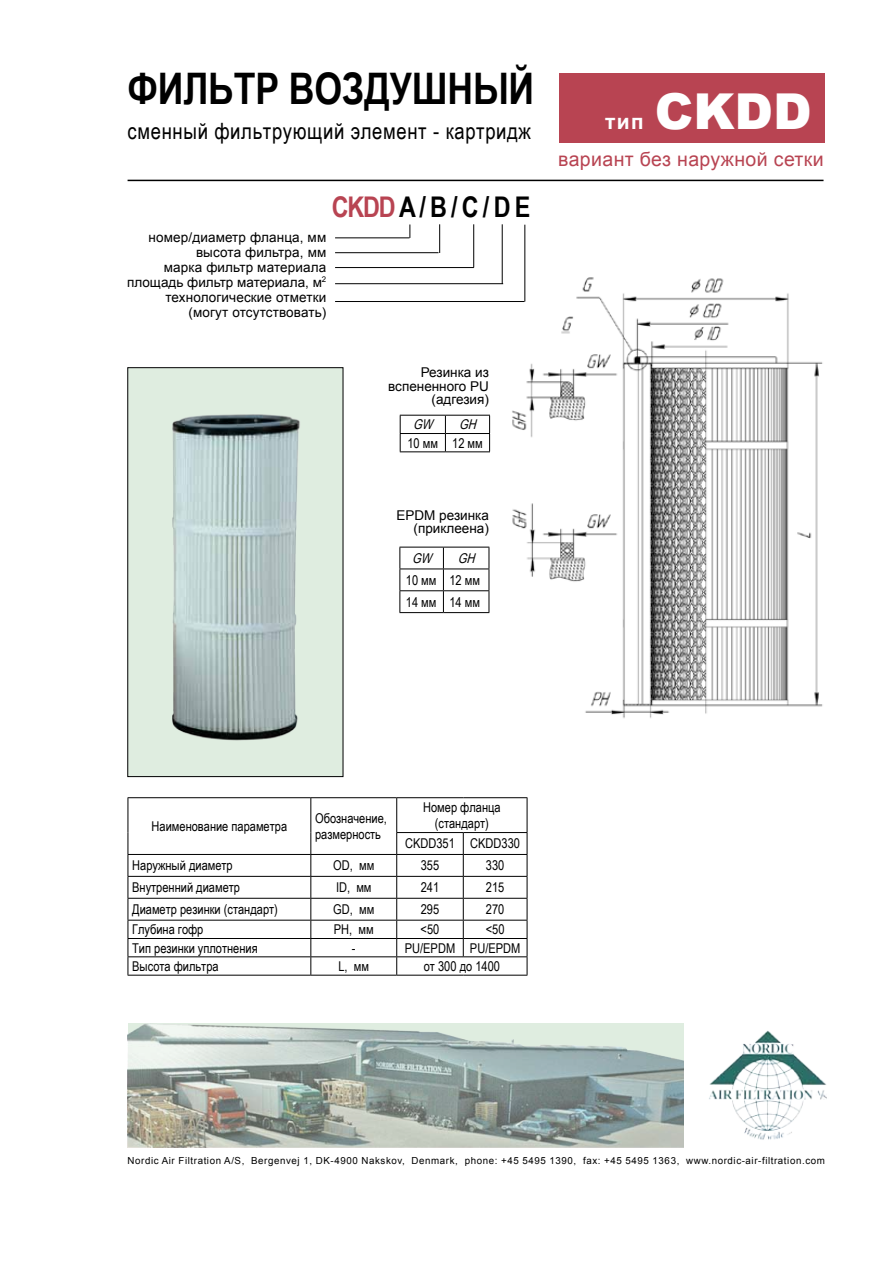
<style>
.page{position:relative;width:893px;height:1263px;background:#fff}
.page>*{position:absolute;margin:0;border:0;box-sizing:border-box;transform-origin:0 0}
.t1{font:900 49.5px "Arial";color:#fff}
.t2{font:700 43.5px "Arial Narrow";letter-spacing:-.005em;color:#000}
.t3{font:700 28.5px "Arial Narrow";color:#000}
.t4{font:22.5px "Arial Narrow";letter-spacing:.03em;color:#000}
.t5{font:700 21px "Arial";color:#fff}
.t6{font:19.5px "Arial";letter-spacing:.02em;color:#b84452}
.t7{font:13.5px/16.5px "Arial Narrow";color:#000}
.t8{font:13.5px/15px "Arial";color:#000;text-align:right}
.t9{font:italic 13.5px "Arial Narrow";color:#000}
.t10{font:9.75px "Arial";letter-spacing:.06em;color:#000}
.s1{color:#b84452}
</style>
<div class="page">
<img style="left:512px;top:274px;width:311px;height:444px">
<div style="left:128px;top:367px;width:215px;height:410px;background:#dfede0;border:1px solid #000"></div>
<img style="left:172px;top:414px;width:128px;height:327px">
<div style="left:559px;top:73px;width:266px;height:69px;background:#b84452"></div>
<img style="left:709px;top:1030px;width:118px;height:110px">
<hr style="left:128px;top:180px;width:695px;height:1px;background:#000">
<hr style="left:335px;top:237px;width:74px;height:1px;background:#000">
<svg style="left:409px;top:224px;width:1px;height:14px"></svg>
<hr style="left:335px;top:252px;width:103px;height:1px;background:#000">
<svg style="left:439px;top:224px;width:1px;height:29px"></svg>
<hr style="left:335px;top:267px;width:139px;height:1px;background:#000">
<hr style="left:473px;top:224px;width:1px;height:43px;background:#000">
<hr style="left:335px;top:283px;width:168px;height:1px;background:#000">
<hr style="left:502px;top:224px;width:1px;height:60px;background:#000">
<hr style="left:335px;top:301px;width:189px;height:1px;background:#000">
<hr style="left:524px;top:225px;width:1px;height:76px;background:#000">
<hr style="left:128px;top:797px;width:183px;height:1px;background:#000">
<hr style="left:128px;top:798px;width:1px;height:34px;background:#000">
<hr style="left:311px;top:797px;width:86px;height:1px;background:#000">
<hr style="left:310px;top:798px;width:1px;height:34px;background:#000">
<hr style="left:397px;top:797px;width:66px;height:1px;background:#000">
<hr style="left:396px;top:798px;width:1px;height:34px;background:#000">
<hr style="left:463px;top:797px;width:64px;height:1px;background:#000">
<hr style="left:527px;top:798px;width:1px;height:34px;background:#000">
<hr style="left:396px;top:832px;width:67px;height:1px;background:#000">
<hr style="left:463px;top:832px;width:64px;height:1px;background:#000">
<hr style="left:128px;top:854px;width:183px;height:1px;background:#000">
<hr style="left:311px;top:854px;width:86px;height:1px;background:#000">
<hr style="left:397px;top:854px;width:66px;height:1px;background:#000">
<hr style="left:463px;top:854px;width:64px;height:1px;background:#000">
<hr style="left:128px;top:876px;width:183px;height:1px;background:#000">
<hr style="left:311px;top:876px;width:86px;height:1px;background:#000">
<hr style="left:397px;top:876px;width:66px;height:1px;background:#000">
<hr style="left:463px;top:876px;width:64px;height:1px;background:#000">
<hr style="left:128px;top:898px;width:183px;height:1px;background:#000">
<hr style="left:311px;top:898px;width:86px;height:1px;background:#000">
<hr style="left:397px;top:898px;width:66px;height:1px;background:#000">
<hr style="left:463px;top:898px;width:64px;height:1px;background:#000">
<hr style="left:128px;top:920px;width:183px;height:1px;background:#000">
<hr style="left:311px;top:920px;width:86px;height:1px;background:#000">
<hr style="left:397px;top:920px;width:66px;height:1px;background:#000">
<hr style="left:463px;top:920px;width:64px;height:1px;background:#000">
<hr style="left:128px;top:938px;width:183px;height:1px;background:#000">
<hr style="left:311px;top:938px;width:86px;height:1px;background:#000">
<hr style="left:397px;top:938px;width:66px;height:1px;background:#000">
<hr style="left:463px;top:938px;width:64px;height:1px;background:#000">
<svg style="left:463px;top:833px;width:1px;height:123px"></svg>
<hr style="left:128px;top:956px;width:183px;height:1px;background:#000">
<svg style="left:128px;top:832px;width:1px;height:143px"></svg>
<hr style="left:311px;top:956px;width:86px;height:1px;background:#000">
<svg style="left:310px;top:832px;width:1px;height:143px"></svg>
<hr style="left:397px;top:956px;width:66px;height:1px;background:#000">
<svg style="left:396px;top:833px;width:1px;height:142px"></svg>
<hr style="left:463px;top:956px;width:64px;height:1px;background:#000">
<svg style="left:527px;top:833px;width:1px;height:142px"></svg>
<hr style="left:128px;top:975px;width:183px;height:1px;background:#000">
<hr style="left:311px;top:975px;width:86px;height:1px;background:#000">
<hr style="left:397px;top:975px;width:66px;height:1px;background:#000">
<hr style="left:463px;top:975px;width:64px;height:1px;background:#000">
<img style="left:128px;top:1024px;width:556px;height:124px">
<hr style="left:400px;top:415px;width:45px;height:1px;background:#000">
<hr style="left:445px;top:415px;width:45px;height:1px;background:#000">
<hr style="left:400px;top:433px;width:45px;height:1px;background:#000">
<svg style="left:400px;top:416px;width:1px;height:35px"></svg>
<hr style="left:445px;top:433px;width:45px;height:1px;background:#000">
<svg style="left:445px;top:416px;width:1px;height:35px"></svg>
<svg style="left:489px;top:416px;width:1px;height:35px"></svg>
<hr style="left:400px;top:451px;width:45px;height:1px;background:#000">
<hr style="left:445px;top:451px;width:45px;height:1px;background:#000">
<hr style="left:399px;top:547px;width:44px;height:1px;background:#000">
<hr style="left:443px;top:547px;width:46px;height:1px;background:#000">
<hr style="left:399px;top:569px;width:44px;height:1px;background:#000">
<hr style="left:443px;top:569px;width:46px;height:1px;background:#000">
<hr style="left:399px;top:590px;width:44px;height:1px;background:#000">
<svg style="left:399px;top:547px;width:1px;height:65px"></svg>
<hr style="left:443px;top:590px;width:46px;height:1px;background:#000">
<svg style="left:443px;top:547px;width:1px;height:65px"></svg>
<svg style="left:489px;top:547px;width:1px;height:65px"></svg>
<hr style="left:399px;top:612px;width:44px;height:1px;background:#000">
<hr style="left:443px;top:612px;width:46px;height:1px;background:#000">
<h2 class="t2" style="left:128px;top:56px;width:408px">ФИЛЬТР ВОЗДУШНЫЙ</h2>
<h3 class="t4" style="left:128px;top:115px;width:405px">сменный фильтрующий элемент - картридж</h3>
<h3 class="t3" style="left:332px;top:185px;width:200px"><span class="s1">CKDD</span> A / B / C / D E</h3>
<p class="t8" style="left:127px;top:230px;width:201px">номер/диаметр фланца, мм высота фильтра, мм<br>марка фильтр материала площадь фильтр материала, м<sup>2 </sup>технологические отметки (могут отсутствовать)</p>
<p class="t8" style="left:388px;top:366px;width:102px;line-height:13.5px">Резинка из вспененного PU (адгезия)</p>
<p class="t9" style="left:413px;top:415px;width:26px">GW</p>
<p class="t9" style="left:459px;top:415px;width:23px">GH</p>
<p class="t7" style="left:407px;top:434px;width:77px">10 мм 12 мм</p>
<p class="t8" style="left:397px;top:509px;width:94px;line-height:13.5px">EPDM резинка (приклеена)</p>
<p class="t9" style="left:412px;top:548px;width:26px">GW</p>
<p class="t9" style="left:458px;top:548px;width:23px">GH</p>
<p class="t7" style="left:406px;top:568px;width:76px;line-height:21.9px">10 мм 12 мм<br>14 мм 14 мм</p>
<h3 class="t5" style="left:605px;top:108px;width:40px">тип</h3>
<h1 class="t1" style="left:655px;top:75px;width:158px">CKDD</h1>
<h3 class="t6" style="left:558px;top:147px;width:267px">вариант без наружной сетки</h3>
<p class="t7" style="left:152px;top:817px;width:137px">Наименование параметра</p>
<p class="t7" style="left:315px;top:809px;width:73px">Обозначение, размерность</p>
<p class="t7" style="left:423px;top:798px;width:79px;text-align:center">Номер фланца (стандарт)</p>
<p class="t7" style="left:405px;top:835px;width:116px">CKDD351 CKDD330</p>
<p class="t7" style="left:132px;top:857px;width:102px">Наружный диаметр</p>
<p class="t7" style="left:333px;top:857px;width:43px">OD, мм</p>
<p class="t7" style="left:421px;top:857px;width:20px">355</p>
<p class="t7" style="left:486px;top:857px;width:20px">330</p>
<p class="t7" style="left:132px;top:879px;width:109px">Внутренний диаметр</p>
<p class="t7" style="left:336px;top:879px;width:37px">ID, мм</p>
<p class="t7" style="left:421px;top:879px;width:20px">241</p>
<p class="t7" style="left:486px;top:879px;width:20px">215</p>
<p class="t7" style="left:132px;top:900px;width:147px">Диаметр резинки (стандарт)</p>
<p class="t7" style="left:333px;top:900px;width:43px">GD, мм</p>
<p class="t7" style="left:421px;top:900px;width:20px">295</p>
<p class="t7" style="left:486px;top:900px;width:20px">270</p>
<p class="t7" style="left:132px;top:921px;width:73px">Глубина гофр</p>
<p class="t7" style="left:334px;top:921px;width:41px">PH, мм</p>
<p class="t7" style="left:421px;top:921px;width:20px">&lt;50</p>
<p class="t7" style="left:486px;top:921px;width:20px">&lt;50</p>
<p class="t7" style="left:132px;top:939px;width:127px">Тип резинки уплотнения</p>
<p class="t7" style="left:352px;top:939px;width:5px">-</p>
<p class="t7" style="left:405px;top:939px;width:117px">PU/EPDM PU/EPDM</p>
<p class="t7" style="left:132px;top:957px;width:88px">Высота фильтра</p>
<p class="t7" style="left:338px;top:957px;width:32px">L, мм</p>
<p class="t7" style="left:424px;top:957px;width:78px">от 300 до 1400</p>
<p class="t10" style="left:128px;top:1154px;width:699px">Nordic Air Filtration A/S, Bergenvej 1, DK-4900 Nakskov, Denmark, phone: +45 5495 1390, fax: +45 5495 1363, www.nordic-air-filtration.com</p>
</div>
